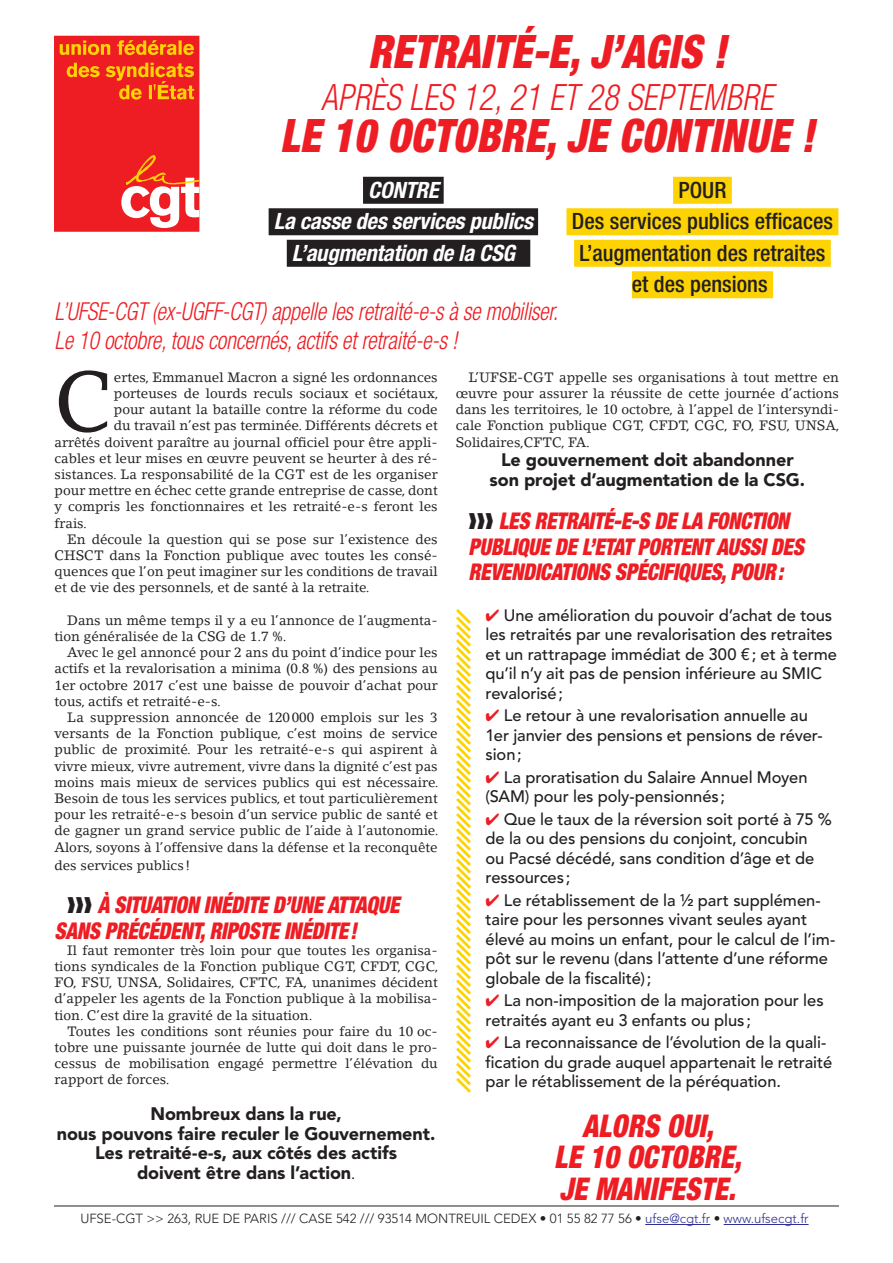
<style>
.page{position:relative;width:893px;height:1263px;background:#fff}
.page>*{position:absolute;margin:0;border:0;box-sizing:border-box;transform-origin:0 0}
.t1{font:82.2px "Lino Letter Std";color:#231f20}
.t2{font:italic 900 condensed 46.2px "Helvetica Neue LT Std";letter-spacing:.01em;color:#ee1d23;scale:.9 1}
.t3{font:italic 300 condensed 36.3px "Helvetica Neue LT Std";letter-spacing:.01em;color:#ee1d23;scale:.9 1}
.t4{font:italic 900 condensed 31.35px "Helvetica Neue LT Std";letter-spacing:.01em;color:#ee1d23;scale:.9 1}
.t5{font:italic 300 condensed 24.75px "Helvetica Neue LT Std";letter-spacing:-.01em;color:#ee1d23;scale:.9 1}
.t6{font:italic 900 condensed 23.1px/25.5px "Helvetica Neue LT Std";letter-spacing:-.01em;color:#ee1d23;scale:.9 1}
.t7{font:500 condensed 22.5px "Helvetica Neue LT Std";color:#231f20}
.t8{font:italic 700 condensed 22.5px "Helvetica Neue LT Std";letter-spacing:-.01em;color:#fff}
.UGFF-CORPS__PREMIER{font:900 18px "Avenir LT Std";letter-spacing:-.005em;color:#231f20}
.UGFF-CORPS__PREMIER-2{font:500 16.5px/19.5px "Avenir LT Std";letter-spacing:-.005em;color:#231f20}
.t9{font:13.5px/16.2px "Lino Letter Std";color:#231f20;text-align:justify}
.t10{font:300 13.2px "Avenir LT Std";color:#231f20}
.s1{color:#231f20}
.s2{font-family:"Caecilia LT Std";font-weight:400;font-size:15px}
.s3{color:#ee1d23}
.s4{color:#2e3092}
</style>
<div class="page">
<hr style="left:645px;top:1224px;width:65px;height:1px;background:#2e3092">
<hr style="left:724px;top:1224px;width:85px;height:1px;background:#2e3092">
<hr style="left:54px;top:1206px;width:785px;height:1px;background:#231f20">
<div style="left:673px;top:177px;width:59px;height:27px;background:#fed304"></div>
<div style="left:566px;top:208px;width:272px;height:27px;background:#fed304"></div>
<div style="left:574px;top:240px;width:257px;height:27px;background:#fed304"></div>
<div style="left:632px;top:271px;width:141px;height:27px;background:#fed304"></div>
<div style="left:363px;top:177px;width:81px;height:27px;background:#231f20"></div>
<div style="left:269px;top:208px;width:269px;height:27px;background:#231f20"></div>
<div style="left:287px;top:240px;width:243px;height:27px;background:#231f20"></div>
<svg style="left:54px;top:36px;width:145px;height:196px;background:#f03b2e"></svg>
<svg style="left:456px;top:609px;width:15px;height:484px"></svg>
<p class="t2" style="left:368px;top:23px;width:399px">RETRAITÉ-E, J’AGIS !</p>
<p class="t3" style="left:321px;top:76px;width:504px">APRÈS LES 12, 21 ET 28 SEPTEMBRE</p>
<p class="t2" style="left:280px;top:107px;width:595px">LE 10 OCTOBRE, JE CONTINUE !</p>
<p class="t8" style="left:368px;top:176px;width:72px">CONTRE</p>
<p class="t8" style="left:274px;top:208px;width:261px">La casse des services publics</p>
<p class="t8" style="left:292px;top:239px;width:225px">L’augmentation de la CSG</p>
<p class="t5" style="left:55px;top:297px;width:561px">L’UFSE-CGT (ex-UGFF-CGT) appelle les retraité-e-s à se mobiliser.</p>
<p class="t5" style="left:55px;top:326px;width:449px">Le 10 octobre, tous concernés, actifs et retraité-e-s !</p>
<p class="t7" style="left:678px;top:176px;width:49px">POUR</p>
<p class="t7" style="left:572px;top:208px;width:263px">Des services publics efficaces</p>
<p class="t7" style="left:579px;top:239px;width:247px">L’augmentation des retraites</p>
<p class="t7" style="left:632px;top:271px;width:137px">et des pensions</p>
<p class="t1" style="left:55px;top:352px;width:61px">C</p>
<p class="t9" style="left:114px;top:369px;width:325px">ertes, Emmanuel Macron a signé les ordonnances</p>
<p class="t9" style="left:114px;top:385px;width:326px">porteuses de lourds reculs sociaux et sociétaux,</p>
<p class="t9" style="left:114px;top:401px;width:325px">pour autant la bataille contre la réforme du code</p>
<p class="t9" style="left:114px;top:417px;width:325px">du travail n’est pas terminée. Différents décrets et</p>
<p class="t9" style="left:55px;top:434px;width:385px">arrêtés doivent paraître au journal officiel pour être appli-</p>
<p class="t9" style="left:55px;top:450px;width:385px">cables et leur mises en œuvre peuvent se heurter à des ré-</p>
<p class="t9" style="left:55px;top:466px;width:385px">sistances. La responsabilité de la CGT est de les organiser</p>
<p class="t9" style="left:55px;top:482px;width:385px">pour mettre en échec cette grande entreprise de casse, dont</p>
<p class="t9" style="left:55px;top:498px;width:385px">y compris les fonctionnaires et les retraité-e-s feront les</p>
<p class="t9" style="left:55px;top:515px;width:34px">frais.</p>
<p class="t9" style="left:55px;top:531px;width:385px;text-indent:13px">En découle la question qui se pose sur l’existence des CHSCT dans la Fonction publique avec toutes les consé&shy;quences que l’on peut imaginer sur les conditions de travail et de vie des personnels, et de santé à la retraite.</p>
<p class="t9" style="left:55px;top:612px;width:385px;text-indent:13px">Dans un même temps il y a eu l’annonce de l’augmenta&shy;tion généralisée de la CSG de 1.7 %.</p>
<p class="t9" style="left:55px;top:644px;width:385px;text-indent:13px">Avec le gel annoncé pour 2 ans du point d’indice pour les actifs et la revalorisation a minima (0.8 %) des pensions au 1er octobre 2017 c’est une baisse de pouvoir d’achat pour tous, actifs et retraité-e-s.</p>
<p class="t9" style="left:55px;top:709px;width:385px;text-indent:13px">La suppression annoncée de 120000 emplois sur les 3 versants de la Fonction publique, c’est moins de service public de proximité. Pour les retraité-e-s qui aspirent à vivre mieux, vivre autrement, vivre dans la dignité c’est pas moins mais mieux de services publics qui est nécessaire.<br>Besoin de tous les services publics, et tout particulièrement pour les retraité-e-s besoin d’un service public de santé et de gagner un grand service public de l’aide à l’autonomie.<br>Alors, soyons à l’offensive dans la défense et la reconquête</p>
<p class="t9" style="left:55px;top:857px;width:137px">des services publics !</p>
<p class="t6" style="left:55px;top:892px;width:385px;text-indent:13px"><span class="s1">❱❱❱</span> À SITUATION INÉDITE D’UNE ATTAQUE<br>SANS PRÉCÉDENT, RIPOSTE INÉDITE!</p>
<p class="t9" style="left:55px;top:942px;width:385px;text-indent:13px">Il faut remonter très loin pour que toutes les organisa&shy;tions syndicales de la Fonction publique CGT, CFDT, CGC, FO, FSU, UNSA, Solidaires, CFTC, FA, unanimes décident d’appeler les agents de la Fonction publique à la mobilisa&shy;tion. C’est dire la gravité de la situation.</p>
<p class="t9" style="left:55px;top:1023px;width:385px;text-indent:13px">Toutes les conditions sont réunies pour faire du 10 oc&shy;tobre une puissante journée de lutte qui doit dans le pro&shy;cessus de mobilisation engagé permettre l’élévation du rapport de forces.</p>
<p class="UGFF-CORPS__PREMIER" style="left:151px;top:1103px;width:193px">Nombreux dans la rue,</p>
<p class="UGFF-CORPS__PREMIER" style="left:57px;top:1122px;width:380px">nous pouvons faire reculer le Gouvernement.</p>
<p class="UGFF-CORPS__PREMIER" style="left:95px;top:1142px;width:304px">Les retraité-e-s, aux côtés des actifs</p>
<p class="UGFF-CORPS__PREMIER" style="left:137px;top:1161px;width:220px">doivent être dans l’action<span class="s2">.</span></p>
<p class="t9" style="left:456px;top:369px;width:385px;text-indent:13px">L’UFSE-CGT appelle ses organisations à tout mettre en œuvre pour assurer la réussite de cette journée d’actions dans les territoires, le 10 octobre, à l’appel de l’intersyndi&shy;cale Fonction publique CGT, CFDT, CGC, FO, FSU, UNSA, Solidaires,CFTC, FA.</p>
<p class="UGFF-CORPS__PREMIER" style="left:501px;top:449px;width:294px">Le gouvernement doit abandonner</p>
<p class="UGFF-CORPS__PREMIER" style="left:490px;top:468px;width:317px">son projet d’augmentation de la CSG.</p>
<p class="t6" style="left:468px;top:508px;width:374px"><span class="s1">❱❱❱</span> LES RETRAITÉ-E-S DE LA FONCTION<br>PUBLIQUE DE L’ETAT PORTENT AUSSI DES<br>REVENDICATIONS SPÉCIFIQUES, POUR:</p>
<p class="UGFF-CORPS__PREMIER-2" style="left:486px;top:605px;width:353px"><span class="s3">✔</span> Une amélioration du pouvoir d’achat de tous les retraités par une revalorisation des retraites et un rattrapage immédiat de 300 €; et à terme qu’il n’y ait pas de pension inférieure au SMIC revalorisé;</p>
<p class="UGFF-CORPS__PREMIER-2" style="left:486px;top:706px;width:339px"><span class="s3">✔</span> Le retour à une revalorisation annuelle au<br>1er janvier des pensions et pensions de réver&shy;sion;</p>
<p class="UGFF-CORPS__PREMIER-2" style="left:486px;top:767px;width:324px"><span class="s3">✔</span> La proratisation du Salaire Annuel Moyen (SAM) pour les poly-pensionnés;</p>
<p class="UGFF-CORPS__PREMIER-2" style="left:486px;top:809px;width:348px"><span class="s3">✔</span> Que le taux de la réversion soit porté à 75 % de la ou des pensions du conjoint, concubin<br>ou Pacsé décédé, sans condition d’âge et de ressources;</p>
<p class="UGFF-CORPS__PREMIER-2" style="left:486px;top:890px;width:351px"><span class="s3">✔</span> Le rétablissement de la ½ part supplémen&shy;taire pour les personnes vivant seules ayant élevé au moins un enfant, pour le calcul de l’im&shy;pôt sur le revenu (dans l’attente d’une réforme globale de la fiscalité);</p>
<p class="UGFF-CORPS__PREMIER-2" style="left:486px;top:991px;width:340px"><span class="s3">✔</span> La non-imposition de la majoration pour les retraités ayant eu 3 enfants ou plus;</p>
<p class="UGFF-CORPS__PREMIER-2" style="left:486px;top:1033px;width:348px"><span class="s3">✔</span> La reconnaissance de l’évolution de la quali&shy;fication du grade auquel appartenait le retraité par le rétablissement de la péréquation.</p>
<p class="t4" style="left:582px;top:1106px;width:147px">ALORS OUI,</p>
<p class="t4" style="left:554px;top:1138px;width:210px">LE 10 OCTOBRE,</p>
<p class="t4" style="left:559px;top:1169px;width:197px">JE MANIFESTE.</p>
<p class="t10" style="left:80px;top:1211px;width:730px">UFSE-CGT &gt;&gt; 263, RUE DE PARIS /// CASE 542 /// 93514 MONTREUIL CEDEX • 01 55 82 77 56 • <span class="s4">ufse@cgt.fr</span> • <span class="s4">www.ufsecgt.fr</span></p>
</div>
